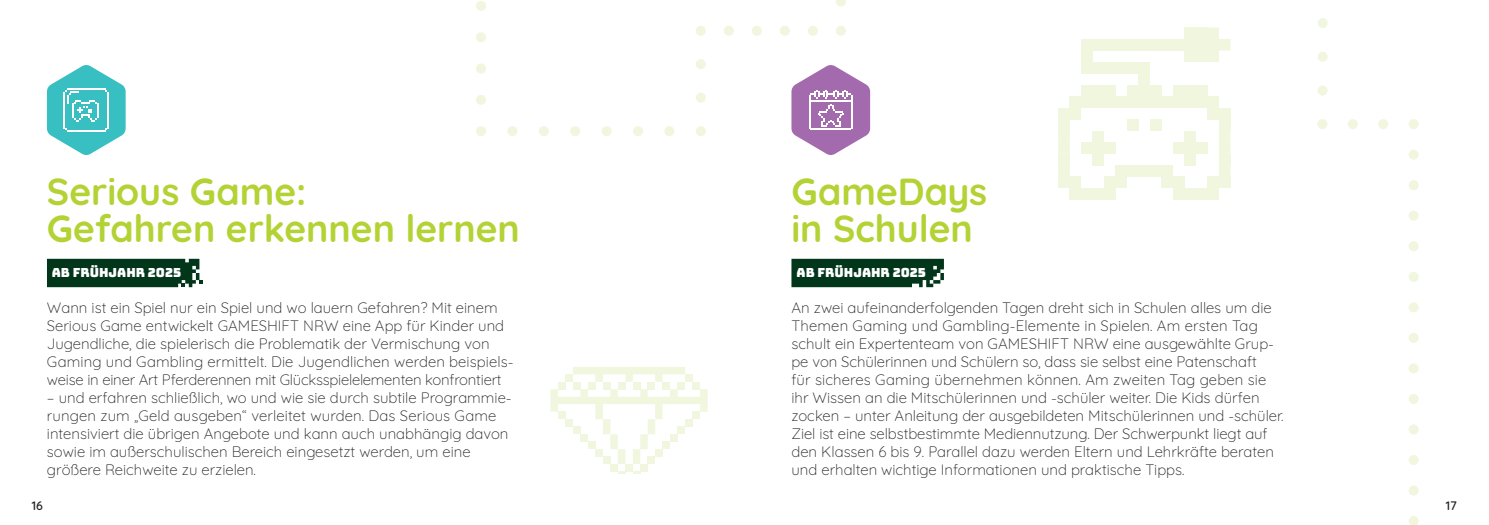
<style>
.page{position:relative;width:1489px;height:525px;background:#fff}
.page>*{position:absolute;margin:0;border:0;box-sizing:border-box;transform-origin:0 0}
.t1{font:700 37.5px/37.5px "Quicksand";color:#b3d234}
.t2{font:300 15px/18px "Quicksand";color:#231f20}
.t3{font:12.5px "Bungee";color:#fff}
.t4{font:500 12.5px "Quicksand";color:#231f20}
</style>
<div class="page">
<div style="left:791px;top:259px;width:152px;height:28px;background:#01361b"></div>
<div style="left:47px;top:259px;width:156px;height:28px;background:#01361b"></div>
<svg style="left:47px;top:65px;width:79px;height:90px"></svg>
<svg style="left:796px;top:72px;width:74px;height:83px"></svg>
<div style="left:1104px;top:188px;width:11px;height:11px;background:#f1f6df"></div>
<div style="left:1092px;top:188px;width:12px;height:11px;background:#f1f6df"></div>
<div style="left:1184px;top:188px;width:11px;height:11px;background:#f1f6df"></div>
<div style="left:1195px;top:188px;width:12px;height:11px;background:#f1f6df"></div>
<div style="left:1207px;top:188px;width:11px;height:11px;background:#f1f6df"></div>
<div style="left:1172px;top:188px;width:12px;height:11px;background:#f1f6df"></div>
<div style="left:1104px;top:177px;width:11px;height:11px;background:#f1f6df"></div>
<div style="left:1115px;top:177px;width:11px;height:11px;background:#f1f6df"></div>
<div style="left:1207px;top:177px;width:11px;height:11px;background:#f1f6df"></div>
<div style="left:1161px;top:177px;width:11px;height:11px;background:#f1f6df"></div>
<div style="left:1172px;top:177px;width:12px;height:11px;background:#f1f6df"></div>
<div style="left:1115px;top:165px;width:11px;height:12px;background:#f1f6df"></div>
<div style="left:1126px;top:165px;width:12px;height:12px;background:#f1f6df"></div>
<div style="left:1138px;top:165px;width:11px;height:12px;background:#f1f6df"></div>
<div style="left:1149px;top:165px;width:12px;height:12px;background:#f1f6df"></div>
<div style="left:1161px;top:165px;width:11px;height:12px;background:#f1f6df"></div>
<div style="left:1092px;top:154px;width:12px;height:11px;background:#f1f6df"></div>
<div style="left:1184px;top:154px;width:11px;height:11px;background:#f1f6df"></div>
<div style="left:1104px;top:142px;width:11px;height:12px;background:#f1f6df"></div>
<div style="left:1092px;top:142px;width:12px;height:12px;background:#f1f6df"></div>
<div style="left:1184px;top:142px;width:11px;height:12px;background:#f1f6df"></div>
<div style="left:1195px;top:142px;width:12px;height:12px;background:#f1f6df"></div>
<div style="left:1172px;top:142px;width:12px;height:12px;background:#f1f6df"></div>
<svg style="left:1058px;top:131px;width:34px;height:68px"></svg>
<div style="left:1092px;top:131px;width:12px;height:11px;background:#f1f6df"></div>
<div style="left:1184px;top:131px;width:11px;height:11px;background:#f1f6df"></div>
<svg style="left:1218px;top:131px;width:12px;height:57px"></svg>
<div style="left:1126px;top:119px;width:12px;height:12px;background:#f1f6df"></div>
<div style="left:1058px;top:119px;width:11px;height:12px;background:#f1f6df"></div>
<div style="left:1218px;top:119px;width:12px;height:12px;background:#f1f6df"></div>
<div style="left:1149px;top:119px;width:12px;height:12px;background:#f1f6df"></div>
<div style="left:1058px;top:108px;width:11px;height:11px;background:#f1f6df"></div>
<div style="left:1069px;top:108px;width:12px;height:11px;background:#f1f6df"></div>
<div style="left:1207px;top:108px;width:11px;height:11px;background:#f1f6df"></div>
<div style="left:1218px;top:108px;width:12px;height:11px;background:#f1f6df"></div>
<div style="left:1104px;top:96px;width:11px;height:12px;background:#f1f6df"></div>
<div style="left:1115px;top:96px;width:11px;height:12px;background:#f1f6df"></div>
<div style="left:1126px;top:96px;width:12px;height:12px;background:#f1f6df"></div>
<div style="left:1138px;top:96px;width:11px;height:12px;background:#f1f6df"></div>
<div style="left:1069px;top:96px;width:12px;height:12px;background:#f1f6df"></div>
<div style="left:1081px;top:96px;width:11px;height:12px;background:#f1f6df"></div>
<div style="left:1092px;top:96px;width:12px;height:12px;background:#f1f6df"></div>
<div style="left:1184px;top:96px;width:11px;height:12px;background:#f1f6df"></div>
<div style="left:1195px;top:96px;width:12px;height:12px;background:#f1f6df"></div>
<div style="left:1207px;top:96px;width:11px;height:12px;background:#f1f6df"></div>
<div style="left:1149px;top:96px;width:12px;height:12px;background:#f1f6df"></div>
<div style="left:1161px;top:96px;width:11px;height:12px;background:#f1f6df"></div>
<div style="left:1172px;top:96px;width:12px;height:12px;background:#f1f6df"></div>
<div style="left:1104px;top:85px;width:11px;height:11px;background:#f1f6df"></div>
<div style="left:1126px;top:85px;width:12px;height:11px;background:#f1f6df"></div>
<div style="left:1138px;top:85px;width:11px;height:11px;background:#f1f6df"></div>
<div style="left:1081px;top:85px;width:11px;height:11px;background:#f1f6df"></div>
<div style="left:1092px;top:85px;width:12px;height:11px;background:#f1f6df"></div>
<div style="left:1184px;top:85px;width:11px;height:11px;background:#f1f6df"></div>
<div style="left:1195px;top:85px;width:12px;height:11px;background:#f1f6df"></div>
<div style="left:1149px;top:85px;width:12px;height:11px;background:#f1f6df"></div>
<div style="left:1172px;top:85px;width:12px;height:11px;background:#f1f6df"></div>
<div style="left:1138px;top:73px;width:11px;height:12px;background:#f1f6df"></div>
<div style="left:1104px;top:62px;width:11px;height:11px;background:#f1f6df"></div>
<div style="left:1115px;top:62px;width:11px;height:11px;background:#f1f6df"></div>
<div style="left:1126px;top:62px;width:12px;height:11px;background:#f1f6df"></div>
<div style="left:1138px;top:62px;width:11px;height:11px;background:#f1f6df"></div>
<div style="left:1081px;top:62px;width:11px;height:11px;background:#f1f6df"></div>
<div style="left:1092px;top:62px;width:12px;height:11px;background:#f1f6df"></div>
<div style="left:1081px;top:50px;width:11px;height:12px;background:#f1f6df"></div>
<div style="left:1184px;top:50px;width:11px;height:12px;background:#f1f6df"></div>
<div style="left:1195px;top:50px;width:12px;height:12px;background:#f1f6df"></div>
<div style="left:1207px;top:50px;width:11px;height:12px;background:#f1f6df"></div>
<div style="left:1104px;top:39px;width:11px;height:11px;background:#f1f6df"></div>
<div style="left:1115px;top:39px;width:11px;height:11px;background:#f1f6df"></div>
<div style="left:1126px;top:39px;width:12px;height:11px;background:#f1f6df"></div>
<div style="left:1138px;top:39px;width:11px;height:11px;background:#f1f6df"></div>
<div style="left:1081px;top:39px;width:11px;height:11px;background:#f1f6df"></div>
<div style="left:1092px;top:39px;width:12px;height:11px;background:#f1f6df"></div>
<div style="left:1184px;top:39px;width:11px;height:11px;background:#f1f6df"></div>
<div style="left:1195px;top:39px;width:12px;height:11px;background:#f1f6df"></div>
<div style="left:1149px;top:39px;width:12px;height:11px;background:#f1f6df"></div>
<div style="left:1161px;top:39px;width:11px;height:11px;background:#f1f6df"></div>
<div style="left:1172px;top:39px;width:12px;height:11px;background:#f1f6df"></div>
<div style="left:1184px;top:27px;width:11px;height:12px;background:#f1f6df"></div>
<div style="left:1195px;top:27px;width:12px;height:12px;background:#f1f6df"></div>
<svg style="left:1207px;top:27px;width:23px;height:23px"></svg>
<svg style="left:550px;top:367px;width:157px;height:107px"></svg>
<svg style="left:1317px;top:18px;width:10px;height:77px"></svg>
<svg style="left:1408px;top:150px;width:10px;height:374px"></svg>
<svg style="left:1317px;top:119px;width:101px;height:10px"></svg>
<svg style="left:476px;top:0;width:369px;height:136px"></svg>
<h1 class="t1" style="left:47px;top:169px;width:474px">Serious Game:<br>Gefahren erkennen lernen</h1>
<p class="t3" style="left:52px;top:265px;width:131px">AB FRÜHJAHR 2025</p>
<p class="t2" style="left:47px;top:297px;width:468px">Wann ist ein Spiel nur ein Spiel und wo lauern Gefahren? Mit einem Serious Game entwickelt GAMESHIFT NRW eine App für Kinder und Jugendliche, die spielerisch die Problematik der Vermischung von Gaming und Gambling ermittelt. Die Jugendlichen werden beispiels&shy;weise in einer Art Pferderennen mit Glücksspielelementen konfrontiert</p>
<p class="t2" style="left:47px;top:387px;width:466px">– und erfahren schließlich, wo und wie sie durch subtile Programmie&shy;rungen zum „Geld ausgeben“ verleitet wurden. Das Serious Game intensiviert die übrigen Angebote und kann auch unabhängig davon sowie im außerschulischen Bereich eingesetzt werden, um eine größere Reichweite zu erzielen.</p>
<h1 class="t1" style="left:791px;top:169px;width:197px">GameDays in Schulen</h1>
<p class="t3" style="left:796px;top:265px;width:131px">AB FRÜHJAHR 2025</p>
<p class="t2" style="left:791px;top:297px;width:493px">An zwei aufeinanderfolgenden Tagen dreht sich in Schulen alles um die Themen Gaming und Gambling-Elemente in Spielen. Am ersten Tag schult ein Expertenteam von GAMESHIFT NRW eine ausgewählte Grup&shy;pe von Schülerinnen und Schülern so, dass sie selbst eine Patenschaft<br>für sicheres Gaming übernehmen können. Am zweiten Tag geben sie ihr Wissen an die Mitschülerinnen und -schüler weiter. Die Kids dürfen zocken – unter Anleitung der ausgebildeten Mitschülerinnen und -schüler.<br>Ziel ist eine selbstbestimmte Mediennutzung. Der Schwerpunkt liegt auf den Klassen 6 bis 9. Parallel dazu werden Eltern und Lehrkräfte beraten und erhalten wichtige Informationen und praktische Tipps.</p>
<p class="t4" style="left:32px;top:495px;width:13px">16</p>
<p class="t4" style="left:1445px;top:495px;width:13px">17</p>
</div>
